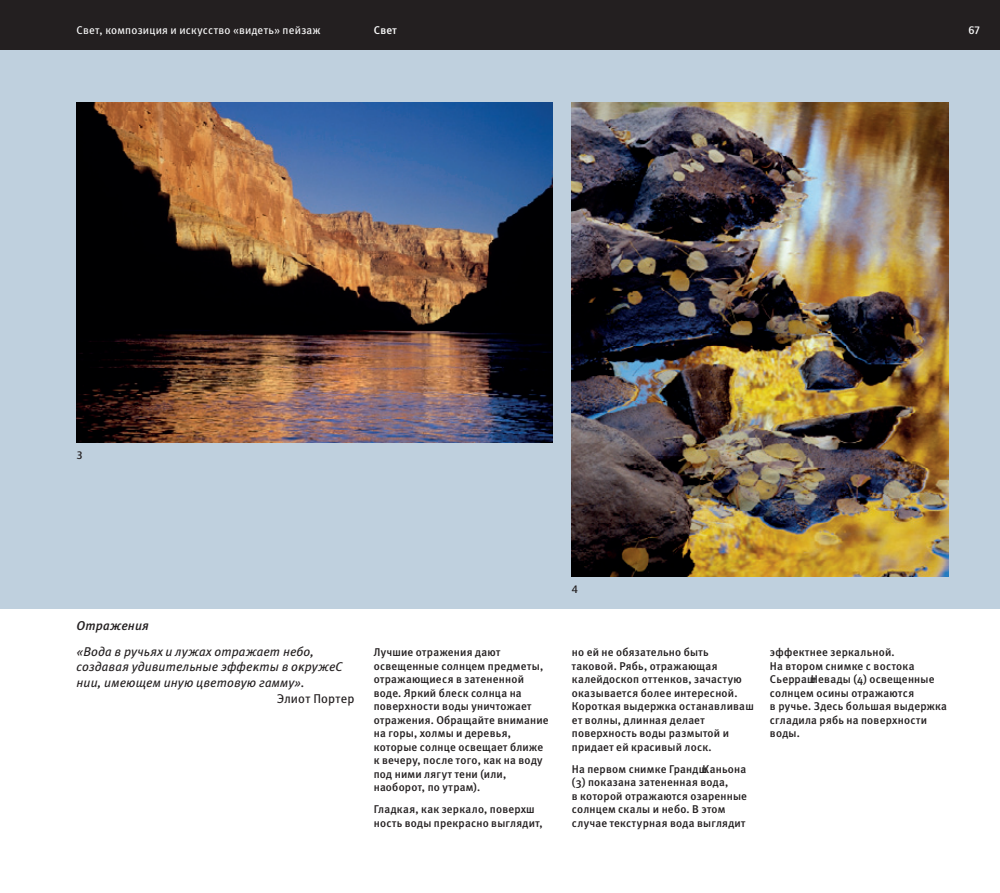
<style>
.page{position:relative;width:1000px;height:893px;background:#fff}
.page>*{position:absolute;margin:0;border:0;box-sizing:border-box;transform-origin:0 0}
.t1{font:italic 12.75px/15.8px "Meta Book C";letter-spacing:.01em;color:#231f20}
.t2{font:12.75px "Meta Book C";letter-spacing:.015em;color:#231f20}
.t3{font:italic 12.75px "Meta Medium C";letter-spacing:.015em;color:#231f20}
.t4{font:11.25px/13.5px "Meta Medium C";letter-spacing:.02em;color:#231f20}
.t5{font:11.25px "Meta Book C";letter-spacing:.02em;color:#fcfcfc}
.t6{font:11.25px "Meta Medium C";color:#fcfcfc}
.t7{font:500 11.25px "Quay Sans ITC Std";color:#fcfcfc}
.t8{font:500 11.25px "Quay Sans ITC Std";color:#231f20}
</style>
<div class="page">
<div style="left:0;top:49px;width:999px;height:559px;background:#bfd0de"></div>
<img style="left:77px;top:103px;width:475px;height:340px">
<img style="left:571px;top:103px;width:377px;height:474px">
<div style="left:0;top:0;width:999px;height:49px;background:#231f20"></div>
<p class="t5" style="left:77px;top:24px;width:245px">Свет, композиция и искусство «видеть» пейзаж</p>
<p class="t6" style="left:373px;top:24px;width:25px">Свет</p>
<p class="t7" style="left:968px;top:23px;width:13px">67</p>
<p class="t8" style="left:77px;top:448px;width:8px">3</p>
<p class="t3" style="left:77px;top:618px;width:74px">Отражения</p>
<p class="t1" style="left:77px;top:643px;width:267px">«Вода в ручьях и лужах отражает небо, создавая удивительные эффекты в окружеС нии, имеющем иную цветовую гамму».</p>
<p class="t2" style="left:277px;top:691px;width:79px">Элиот Портер</p>
<p class="t4" style="left:373px;top:645px;width:176px">Лучшие отражения дают освещенные солнцем предметы, отражающиеся в затененной воде. Яркий блеск солнца на поверхности воды уничтожает отражения. Обращайте внимание на горы, холмы и деревья, которые солнце освещает ближе к вечеру, после того, как на воду под ними лягут тени (или, наоборот, по утрам).</p>
<p class="t4" style="left:373px;top:802px;width:170px">Гладкая, как зеркало, поверхш ность воды прекрасно выглядит,</p>
<p class="t8" style="left:571px;top:582px;width:8px">4</p>
<p class="t4" style="left:571px;top:645px;width:183px">но ей не обязательно быть таковой. Рябь, отражающая калейдоскоп оттенков, зачастую оказывается более интересной.<br>Короткая выдержка останавливаш ет волны, длинная делает поверхность воды размытой и придает ей красивый лоск.</p>
<p class="t4" style="left:571px;top:762px;width:177px">На первом снимке ГрандшКаньона (3) показана затененная вода,<br>в которой отражаются озаренные солнцем скалы и небо. В этом случае текстурная вода выглядит</p>
<p class="t4" style="left:769px;top:645px;width:178px">эффектнее зеркальной.<br>На втором снимке с востока<br>СьеррашНевады (4) освещенные солнцем осины отражаются<br>в ручье. Здесь большая выдержка сгладила рябь на поверхности воды.</p>
</div>
